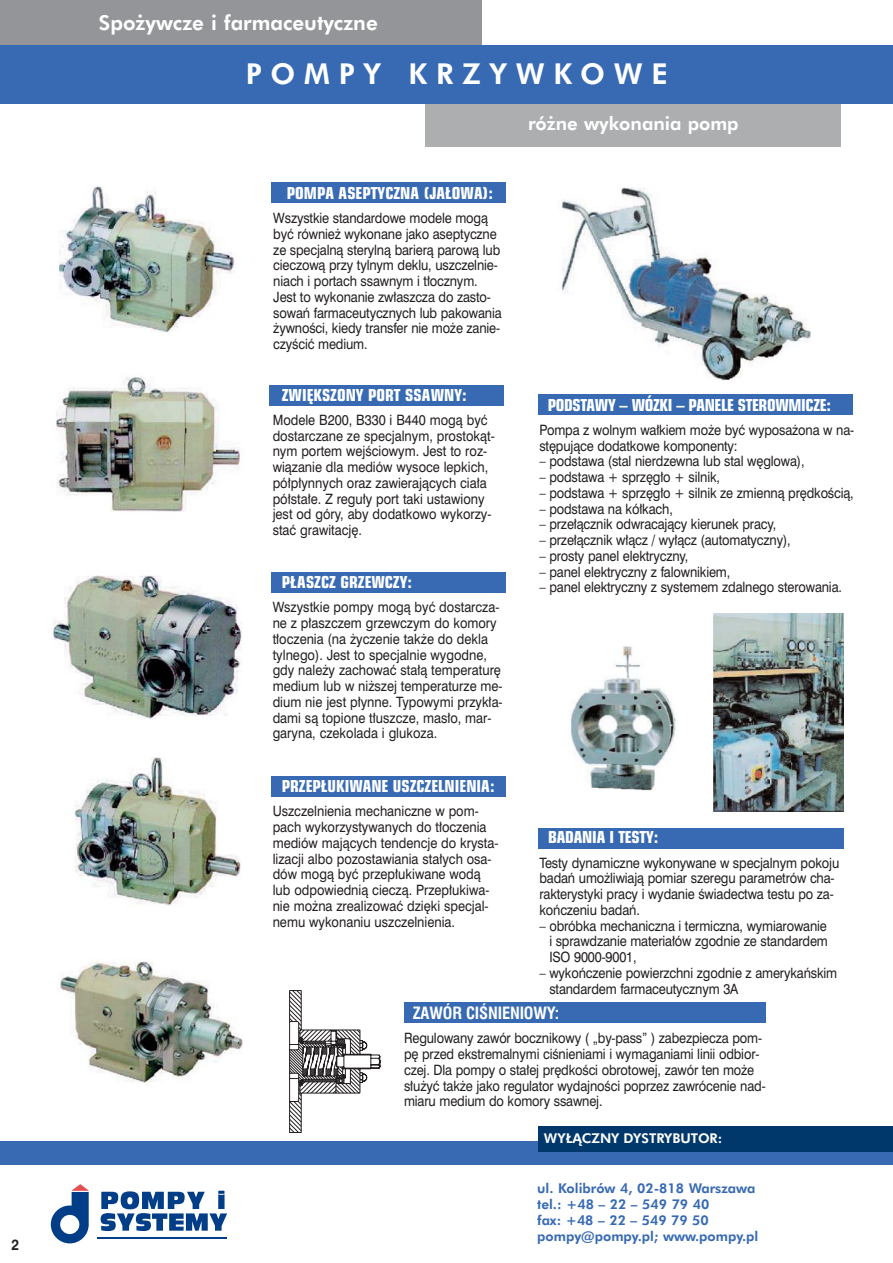
<style>
.page{position:relative;width:893px;height:1263px;background:#fff}
.page>*{position:absolute;margin:0;border:0;box-sizing:border-box;transform-origin:0 0}
.t1{font:800 28.8px "Futura PL";letter-spacing:.305em;color:#fff}
.t2{font:800 20.55px "Futura PL";color:#fff}
.t3{font:800 18.6px "Futura PL";color:#fff}
.t4{font:700 condensed 16.5px "Square 721 PL";color:#fff}
.t5{font:700 condensed 16.5px "Square 721 PL";letter-spacing:-.02em;color:#fff}
.t6{font:700 condensed 16.5px "Swiss 721 PL";letter-spacing:-.01em;color:#fff}
.t7{font:700 15px "Swiss 721 PL";color:#231f20;scale:.9 1}
.t8{font:14.25px/15.8px "Swiss 721 PL";letter-spacing:-.01em;color:#231f20;scale:.9 1}
.t9{font:800 13.5px/16.2px "Futura PL";color:#376ab3}
.t10{font:800 13.5px "Futura PL";color:#fff}
</style>
<div class="page">
<div style="left:538px;top:828px;width:305px;height:20px;background:#376ab3"></div>
<div style="left:405px;top:1002px;width:361px;height:21px;background:#376ab3"></div>
<div style="left:538px;top:394px;width:315px;height:21px;background:#376ab3"></div>
<div style="left:271px;top:776px;width:234px;height:21px;background:#376ab3"></div>
<div style="left:271px;top:572px;width:234px;height:21px;background:#376ab3"></div>
<div style="left:269px;top:385px;width:234px;height:21px;background:#376ab3"></div>
<div style="left:271px;top:183px;width:234px;height:20px;background:#376ab3"></div>
<div style="left:0;top:1px;width:481px;height:44px;background:#939598"></div>
<div style="left:0;top:1141px;width:893px;height:23px;background:#376ab3"></div>
<div style="left:425px;top:103px;width:416px;height:44px;background:#acaeb0"></div>
<div style="left:0;top:45px;width:893px;height:58px;background:#376ab3"></div>
<svg style="left:101px;top:1191px;width:126px;height:40px"></svg>
<svg style="left:51px;top:1184px;width:38px;height:59px"></svg>
<hr style="left:97px;top:1237px;width:130px;height:1px;background:#023e88">
<div style="left:538px;top:1126px;width:355px;height:25px;background:#00386c"></div>
<img style="left:58px;top:186px;width:177px;height:147px">
<img style="left:60px;top:961px;width:183px;height:122px">
<img style="left:561px;top:187px;width:250px;height:193px">
<img style="left:570px;top:646px;width:106px;height:145px">
<svg style="left:289px;top:990px;width:91px;height:143px"></svg>
<img style="left:56px;top:377px;width:186px;height:135px">
<img style="left:52px;top:575px;width:191px;height:145px">
<img style="left:73px;top:757px;width:168px;height:149px">
<img style="left:713px;top:613px;width:130px;height:198px">
<p class="t7" style="left:11px;top:1239px;width:10px">2</p>
<h2 class="t2" style="left:99px;top:14px;width:280px">Spo˝ywcze i farmaceutyczne</h2>
<h1 class="t1" style="left:246px;top:62px;width:424px">POMPY KRZYWKOWE</h1>
<p class="t4" style="left:287px;top:186px;width:208px">POMPA ASEPTYCZNA (JA¸OWA):</p>
<p class="t8" style="left:273px;top:211px;width:255px">Wszystkie standardowe modele mogà byç równie˝ wykonane jako aseptyczne ze specjalnà sterylnà barierà parowà lub cieczowà przy tylnym deklu, uszczelnie&shy;niach i portach ssawnym i t∏ocznym.<br>Jest to wykonanie zw∏aszcza do zasto&shy;sowaƒ farmaceutycznych lub pakowania ˝ywnoÊci, kiedy transfer nie mo˝e zanie&shy;czyÊciç medium.</p>
<p class="t4" style="left:282px;top:388px;width:186px">ZWI¢KSZONY PORT SSAWNY:</p>
<p class="t8" style="left:273px;top:413px;width:248px">Modele B200, B330 i B440 mogà byç dostarczane ze specjalnym, prostokàt&shy;nym portem wejÊciowym. Jest to roz&shy;wiàzanie dla mediów wysoce lepkich, pó∏p∏ynnych oraz zawierajàcych cia∏a pó∏sta∏e. Z regu∏y port taki ustawiony jest od góry, aby dodatkowo wykorzy&shy;staç grawitacj´.</p>
<p class="t4" style="left:282px;top:575px;width:132px">P¸ASZCZ GRZEWCZY:</p>
<p class="t8" style="left:273px;top:600px;width:257px">Wszystkie pompy mogà byç dostarcza&shy;ne z p∏aszczem grzewczym do komory t∏oczenia (na ˝yczenie tak˝e do dekla tylnego). Jest to specjalnie wygodne, gdy nale˝y zachowaç sta∏à temperatur´ medium lub w ni˝szej temperaturze me&shy;dium nie jest p∏ynne. Typowymi przyk∏a&shy;dami sà topione t∏uszcze, mas∏o, mar&shy;garyna, czekolada i glukoza.</p>
<p class="t4" style="left:282px;top:780px;width:214px">PRZEP¸UKIWANE USZCZELNIENIA:</p>
<p class="t8" style="left:273px;top:805px;width:252px">Uszczelnienia mechaniczne w pom&shy;pach wykorzystywanych do t∏oczenia mediów majàcych tendencje do krysta&shy;lizacji albo pozostawiania sta∏ych osa&shy;dów mogà byç przep∏ukiwane wodà lub odpowiednià cieczà. Przep∏ukiwa&shy;nie mo˝na zrealizowaç dzi´ki specjal&shy;nemu wykonaniu uszczelnienia.</p>
<h3 class="t3" style="left:528px;top:116px;width:212px">ró˝ne wykonania pomp</h3>
<p class="t5" style="left:548px;top:398px;width:285px">PODSTAWY – WÓZKI – PANELE STEROWMICZE:</p>
<p class="t8" style="left:539px;top:423px;width:351px">Pompa z wolnym wa∏kiem mo˝e byç wyposa˝ona w na&shy;st´pujàce dodatkowe komponenty:</p>
<p class="t8" style="left:539px;top:455px;width:296px">– podstawa (stal nierdzewna lub stal w´glowa),</p>
<p class="t8" style="left:539px;top:470px;width:202px">– podstawa + sprz´g∏o + silnik,</p>
<p class="t8" style="left:539px;top:486px;width:351px">– podstawa + sprz´g∏o + silnik ze zmiennà pr´dkoÊcià,</p>
<p class="t8" style="left:539px;top:502px;width:150px">– podstawa na kó∏kach,</p>
<p class="t8" style="left:539px;top:518px;width:265px">– prze∏àcznik odwracajàcy kierunek pracy,</p>
<p class="t8" style="left:539px;top:533px;width:281px">– prze∏àcznik w∏àcz / wy∏àcz (automatyczny),</p>
<p class="t8" style="left:539px;top:549px;width:167px">– prosty panel elektryczny,</p>
<p class="t8" style="left:539px;top:565px;width:214px">– panel elektryczny z falownikiem,</p>
<p class="t8" style="left:539px;top:581px;width:338px">– panel elektryczny z systemem zdalnego sterowania.</p>
<p class="t4" style="left:548px;top:831px;width:112px">BADANIA I TESTY:</p>
<p class="t8" style="left:539px;top:856px;width:335px">Testy dynamiczne wykonywane w specjalnym pokoju badaƒ umo˝liwiajà pomiar szeregu parametrów cha&shy;rakterystyki pracy i wydanie Êwiadectwa testu po za&shy;koƒczeniu badaƒ.</p>
<p class="t8" style="left:549px;top:919px;width:311px;text-align:justify;text-indent:-10px">– obróbka mechaniczna i termiczna, wymiarowanie i sprawdzanie materia∏ów zgodnie ze standardem ISO 9000-9001,</p>
<p class="t8" style="left:549px;top:966px;width:321px;text-indent:-10px">– wykoƒczenie powierzchni zgodnie z amerykaƒskim standardem farmaceutycznym 3A</p>
<p class="t6" style="left:413px;top:1006px;width:148px">ZAWÓR CIÂNIENIOWY:</p>
<p class="t8" style="left:404px;top:1031px;width:403px">Regulowany zawór bocznikowy ( „by-pass” ) zabezpiecza pom&shy;p´ przed ekstremalnymi ciÊnieniami i wymaganiami linii odbior&shy;czej. Dla pompy o sta∏ej pr´dkoÊci obrotowej, zawór ten mo˝e s∏u˝yç tak˝e jako regulator wydajnoÊci poprzez zawrócenie nad&shy;miaru medium do komory ssawnej.</p>
<p class="t10" style="left:544px;top:1133px;width:180px">WY¸ÑCZNY DYSTRYBUTOR:</p>
<p class="t9" style="left:537px;top:1181px;width:223px">ul. Kolibrów 4, 02-818 Warszawa tel.: +48 – 22 – 549 79 40<br>fax: +48 – 22 – 549 79 50 pompy@pompy.pl; www.pompy.pl</p>
</div>
